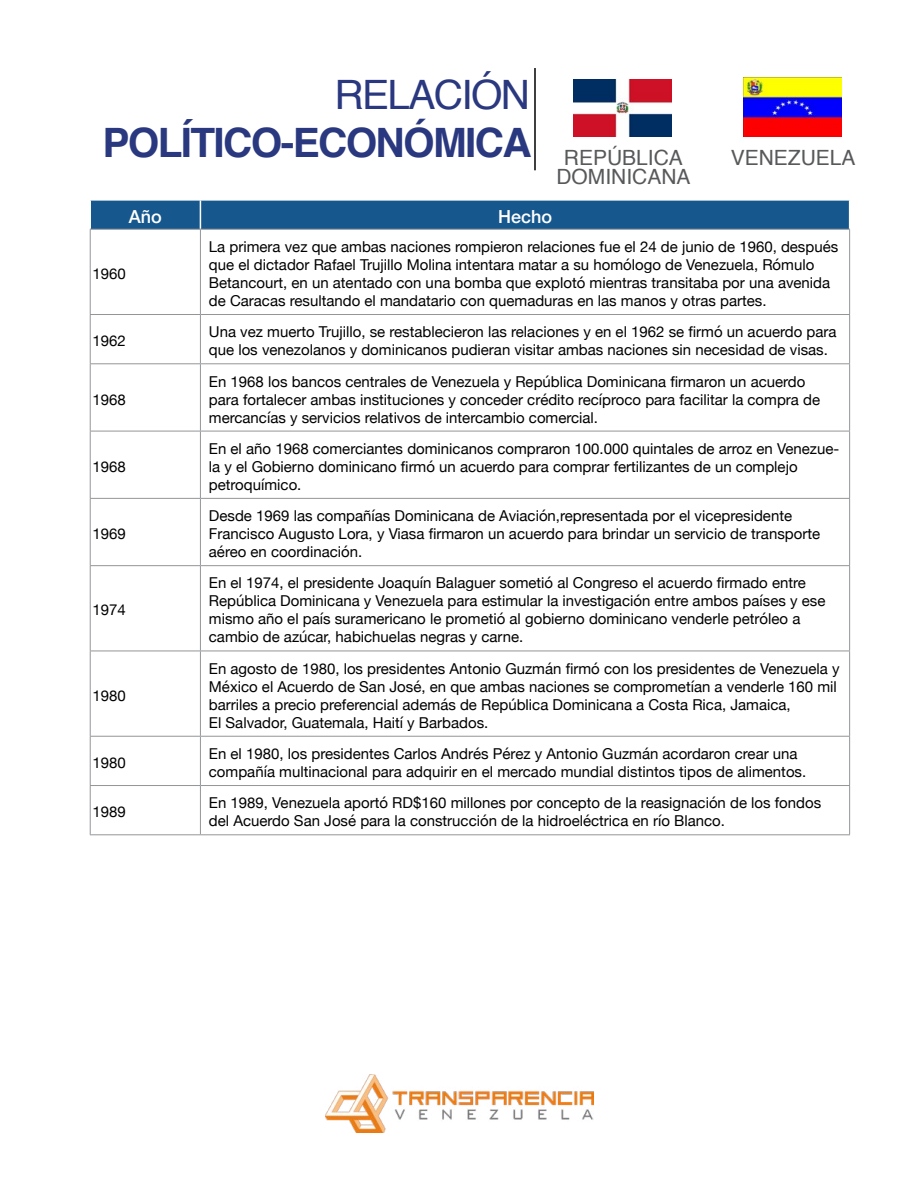
<style>
.page{position:relative;width:918px;height:1188px;background:#fff}
.page>*{position:absolute;margin:0;border:0;box-sizing:border-box;transform-origin:0 0}
.t1{font:700 40.5px/48.6px "Helvetica";letter-spacing:-.04em;color:#29387f}
.t2{font:21px "Helvetica";color:#58595b}
.t3{font:500 18px "Helvetica Neue";color:#fff}
.t4{font:15px/18px "Helvetica Neue";color:#000}
.s1{font-weight:400}
</style>
<div class="page">
<hr style="left:534px;top:68px;width:2px;height:102px;background:#000">
<img style="left:574px;top:80px;width:98px;height:57px">
<img style="left:744px;top:78px;width:98px;height:59px">
<img style="left:326px;top:1074px;width:268px;height:59px">
<div style="left:90px;top:201px;width:760px;height:28px;background:#16588e"></div>
<hr style="left:90px;top:229px;width:110px;height:1px;background:#939598">
<hr style="left:90px;top:230px;width:1px;height:84px;background:#939598">
<hr style="left:200px;top:229px;width:650px;height:1px;background:#939598">
<hr style="left:200px;top:230px;width:1px;height:84px;background:#939598">
<hr style="left:849px;top:230px;width:1px;height:84px;background:#939598">
<hr style="left:90px;top:314px;width:110px;height:1px;background:#939598">
<hr style="left:90px;top:315px;width:1px;height:48px;background:#939598">
<hr style="left:200px;top:314px;width:650px;height:1px;background:#939598">
<hr style="left:200px;top:315px;width:1px;height:48px;background:#939598">
<hr style="left:849px;top:315px;width:1px;height:48px;background:#939598">
<hr style="left:90px;top:363px;width:110px;height:1px;background:#939598">
<hr style="left:90px;top:364px;width:1px;height:67px;background:#939598">
<hr style="left:200px;top:363px;width:650px;height:1px;background:#939598">
<hr style="left:200px;top:364px;width:1px;height:67px;background:#939598">
<hr style="left:849px;top:364px;width:1px;height:67px;background:#939598">
<hr style="left:90px;top:431px;width:110px;height:1px;background:#939598">
<hr style="left:90px;top:431px;width:1px;height:67px;background:#939598">
<hr style="left:200px;top:431px;width:650px;height:1px;background:#939598">
<hr style="left:200px;top:431px;width:1px;height:67px;background:#939598">
<hr style="left:849px;top:431px;width:1px;height:67px;background:#939598">
<hr style="left:90px;top:498px;width:110px;height:1px;background:#939598">
<hr style="left:90px;top:499px;width:1px;height:66px;background:#939598">
<hr style="left:200px;top:498px;width:650px;height:1px;background:#939598">
<hr style="left:200px;top:499px;width:1px;height:66px;background:#939598">
<hr style="left:849px;top:499px;width:1px;height:66px;background:#939598">
<hr style="left:90px;top:565px;width:110px;height:1px;background:#939598">
<hr style="left:90px;top:566px;width:1px;height:85px;background:#939598">
<hr style="left:200px;top:565px;width:650px;height:1px;background:#939598">
<hr style="left:200px;top:566px;width:1px;height:85px;background:#939598">
<hr style="left:849px;top:566px;width:1px;height:85px;background:#939598">
<hr style="left:90px;top:651px;width:110px;height:1px;background:#939598">
<hr style="left:90px;top:651px;width:1px;height:85px;background:#939598">
<hr style="left:200px;top:651px;width:650px;height:1px;background:#939598">
<hr style="left:200px;top:651px;width:1px;height:85px;background:#939598">
<hr style="left:849px;top:651px;width:1px;height:85px;background:#939598">
<hr style="left:90px;top:736px;width:110px;height:1px;background:#939598">
<hr style="left:90px;top:737px;width:1px;height:48px;background:#939598">
<hr style="left:200px;top:736px;width:650px;height:1px;background:#939598">
<hr style="left:200px;top:737px;width:1px;height:48px;background:#939598">
<hr style="left:849px;top:737px;width:1px;height:48px;background:#939598">
<hr style="left:90px;top:785px;width:110px;height:1px;background:#939598">
<hr style="left:90px;top:786px;width:1px;height:48px;background:#939598">
<hr style="left:200px;top:785px;width:650px;height:1px;background:#939598">
<hr style="left:200px;top:786px;width:1px;height:48px;background:#939598">
<hr style="left:849px;top:786px;width:1px;height:48px;background:#939598">
<hr style="left:90px;top:834px;width:110px;height:1px;background:#939598">
<hr style="left:200px;top:834px;width:650px;height:1px;background:#939598">
<h1 class="t1" style="left:102px;top:70px;width:582px;text-indent:232px"><span class="s1">RELACIÓN<br></span>POLÍTICO-ECONÓMICA <sub>REPÚBLICA</sub></h1>
<h2 class="t2" style="left:556px;top:161px;width:136px">DOMINICANA</h2>
<p class="t3" style="left:129px;top:202px;width:35px">Año</p>
<p class="t3" style="left:498px;top:202px;width:56px">Hecho</p>
<h2 class="t2" style="left:731px;top:141px;width:126px">VENEZUELA</h2>
<p class="t4" style="left:92px;top:266px;width:35px">1960</p>
<p class="t4" style="left:209px;top:239px;width:631px">La primera vez que ambas naciones rompieron relaciones fue el 24 de junio de 1960, después que el dictador Rafael Trujillo Molina intentara matar a su homólogo de Venezuela, Rómulo Betancourt, en un atentado con una bomba que explotó mientras transitaba por una avenida de Caracas resultando el mandatario con quemaduras en las manos y otras partes.</p>
<p class="t4" style="left:92px;top:333px;width:35px">1962</p>
<p class="t4" style="left:209px;top:324px;width:629px">Una vez muerto Trujillo, se restablecieron las relaciones y en el 1962 se firmó un acuerdo para que los venezolanos y dominicanos pudieran visitar ambas naciones sin necesidad de visas.</p>
<p class="t4" style="left:92px;top:391px;width:35px">1968</p>
<p class="t4" style="left:209px;top:373px;width:613px">En 1968 los bancos centrales de Venezuela y República Dominicana firmaron un acuerdo para fortalecer ambas instituciones y conceder crédito recíproco para facilitar la compra de mercancías y servicios relativos de intercambio comercial.</p>
<p class="t4" style="left:92px;top:458px;width:35px">1968</p>
<p class="t4" style="left:92px;top:526px;width:35px">1969</p>
<p class="t4" style="left:92px;top:602px;width:35px">1974</p>
<p class="t4" style="left:92px;top:687px;width:35px">1980</p>
<p class="t4" style="left:209px;top:440px;width:632px">En el año 1968 comerciantes dominicanos compraron 100.000 quintales de arroz en Venezue&shy;la y el Gobierno dominicano firmó un acuerdo para comprar fertilizantes de un complejo petroquímico.</p>
<p class="t4" style="left:209px;top:508px;width:613px">Desde 1969 las compañías Dominicana de Aviación,representada por el vicepresidente<br>Francisco Augusto Lora, y Viasa firmaron un acuerdo para brindar un servicio de transporte aéreo en coordinación.</p>
<p class="t4" style="left:209px;top:575px;width:618px">En el 1974, el presidente Joaquín Balaguer sometió al Congreso el acuerdo firmado entre República Dominicana y Venezuela para estimular la investigación entre ambos países y ese mismo año el país suramericano le prometió al gobierno dominicano venderle petróleo a cambio de azúcar, habichuelas negras y carne.</p>
<p class="t4" style="left:209px;top:660px;width:632px">En agosto de 1980, los presidentes Antonio Guzmán firmó con los presidentes de Venezuela y México el Acuerdo de San José, en que ambas naciones se comprometían a venderle 160 mil barriles a precio preferencial además de República Dominicana a Costa Rica, Jamaica,<br>El Salvador, Guatemala, Haití y Barbados.</p>
<p class="t4" style="left:92px;top:755px;width:35px">1980</p>
<p class="t4" style="left:209px;top:746px;width:599px">En el 1980, los presidentes Carlos Andrés Pérez y Antonio Guzmán acordaron crear una compañía multinacional para adquirir en el mercado mundial distintos tipos de alimentos.</p>
<p class="t4" style="left:92px;top:804px;width:35px">1989</p>
<p class="t4" style="left:209px;top:795px;width:614px">En 1989, Venezuela aportó RD$160 millones por concepto de la reasignación de los fondos del Acuerdo San José para la construcción de la hidroeléctrica en río Blanco.</p>
</div>
